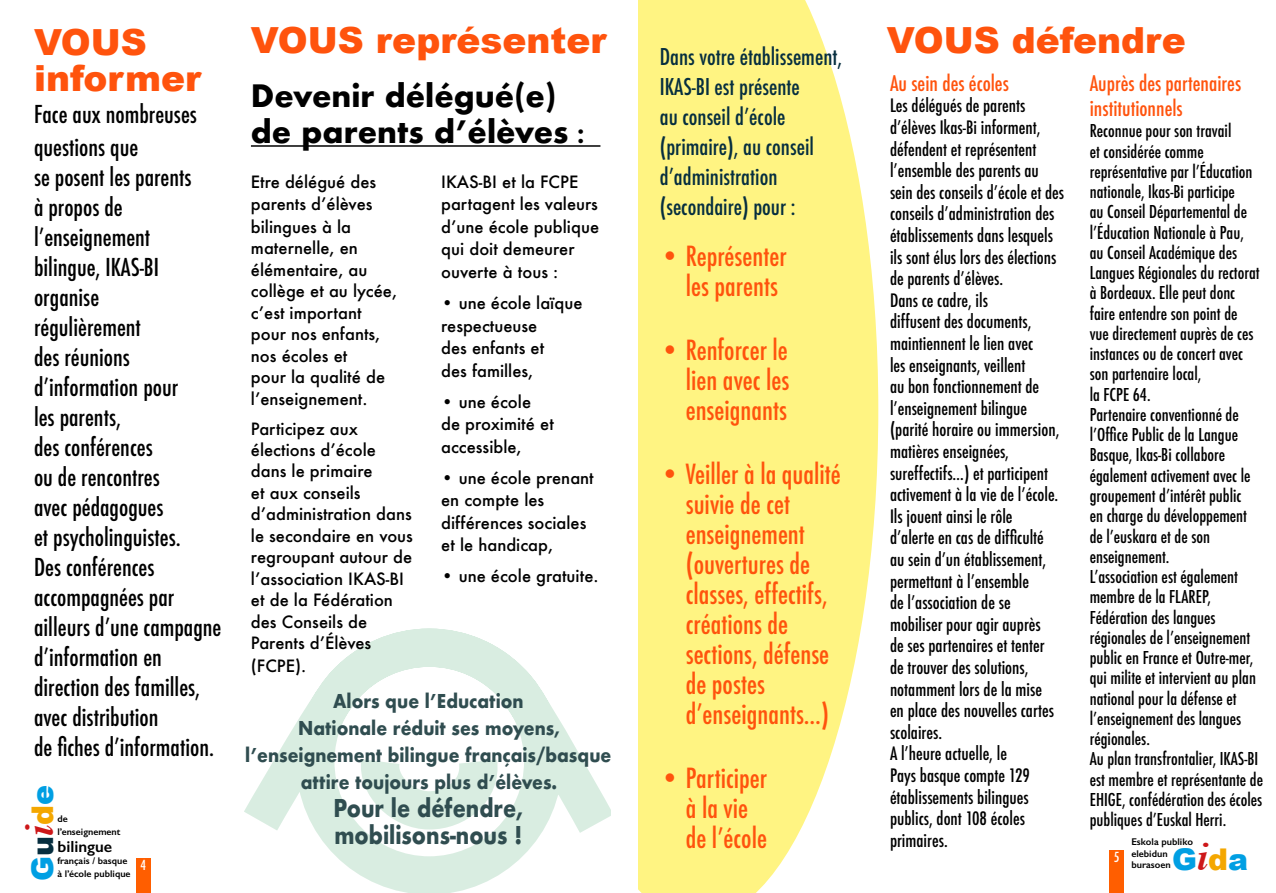
<style>
.page{position:relative;width:1276px;height:893px;background:#fff}
.page>*{position:absolute;margin:0;border:0;box-sizing:border-box;transform-origin:0 0}
.t1{font:900 36px/36px "Arial";color:#ff530d}
.t2{font:700 30px/36px "Futura";color:#000}
.t3{font:900 30px "Arial";color:#009fe3}
.t4{font:900 29.85px "Arial";color:#009fe3}
.t5{font:500 condensed 27px/30px "Futura";color:#ff530d}
.t6{font:500 condensed 24px/30px "Futura";color:#000}
.t7{font:700 23.85px/27.3px "Futura";color:#304d50;scale:.85 1}
.t8{font:500 condensed 22.5px/30px "Futura";color:#062e3f}
.t9{font:500 condensed 21px/25.2px "Futura";color:#ff530d}
.t10{font:700 18.6px/27.3px "Futura";color:#304d50;text-align:center;scale:.9 1}
.t11{font:500 condensed 18px/21.6px "Futura";color:#000}
.t12{font:500 condensed 17.25px/20.2px "Futura";color:#000}
.t13{font:500 16.5px/21.6px "Futura";color:#000}
.t14{font:600 16.2px "Gill Sans";color:#000}
.t15{font:500 condensed 13.5px "Futura";color:#fff}
.t16{font:600 9.75px/12.9px "Gill Sans";color:#000}
.s1{font-family:"Gill Sans";font-weight:600}
.s2{color:#062e3f}
.s3{font-family:"Times";font-weight:700;font-style:italic;font-size:40.65px;color:#cd1719}
.s4{color:#f4a700}
.s5{font-family:"Times";font-weight:700;font-style:italic;font-size:39.75px;color:#cd1719}
</style>
<div class="page">
<svg style="left:638px;top:0;width:240px;height:893px;background:#fff590"></svg>
<svg style="left:244px;top:628px;width:366px;height:265px"></svg>
<hr style="left:251px;top:145px;width:349px;height:2px;background:#000">
<div style="left:136px;top:859px;width:14px;height:34px;background:#ff5e00"></div>
<div style="left:1109px;top:850px;width:14px;height:43px;background:#ff5e00"></div>
<h1 class="t1" style="left:34px;top:23px;width:169px">VOUS informer</h1>
<h1 class="t1" style="left:251px;top:22px;width:357px">VOUS représenter</h1>
<h1 class="t1" style="left:887px;top:22px;width:300px">VOUS défendre</h1>
<h3 class="t8" style="left:660px;top:42px;width:184px">Dans votre établissement,<br>IKAS-BI est présente<br>au conseil d’école (primaire), au conseil d’administration (secondaire) pour :</h3>
<h3 class="t5" style="left:686px;top:241px;width:102px;text-indent:-26px">• Représenter les parents</h3>
<h3 class="t5" style="left:686px;top:335px;width:105px;text-align:justify;text-indent:-26px">• Renforcer le lien avec les enseignants</h3>
<h3 class="t5" style="left:686px;top:459px;width:157px;text-indent:-26px">• Veiller à la qualité suivie de cet enseignement (ouvertures de classes, effectifs, créations de sections, défense de postes d’enseignants…)</h3>
<h3 class="t5" style="left:686px;top:763px;width:83px;text-indent:-26px">• Participer à la vie de l’école</h3>
<p class="t9" style="left:1089px;top:71px;width:153px">Auprès des partenaires institutionnels</p>
<p class="t12" style="left:1089px;top:120px;width:175px">Reconnue pour son travail<br>et considérée comme représentative par l’Éducation nationale, Ikas-Bi participe<br>au Conseil Départemental de l’Éducation Nationale à Pau,<br>au Conseil Académique des<br>Langues Régionales du rectorat à Bordeaux. Elle peut donc faire entendre son point de<br>vue directement auprès de ces instances ou de concert avec son partenaire local,<br>la FCPE 64.<br>Partenaire conventionné de l’Office Public de la Langue<br>Basque, Ikas-Bi collabore également activement avec le groupement d’intérêt public<br>en charge du développement de l’euskara et de son enseignement.<br>L’association est également membre de la FLAREP,<br>Fédération des langues régionales de l’enseignement public en France et Outre-mer, qui milite et intervient au plan national pour la défense et l’enseignement des langues régionales.<br>Au plan transfrontalier, IKAS-BI est membre et représentante de<br>EHIGE, confédération des écoles publiques d’Euskal Herri.</p>
<p class="t9" style="left:890px;top:71px;width:120px">Au sein des écoles</p>
<p class="t11" style="left:890px;top:95px;width:176px">Les délégués de parents d’élèves Ikas-Bi informent, défendent et représentent l’ensemble des parents au sein des conseils d’école et des conseils d’administration des établissements dans lesquels ils sont élus lors des élections de parents d’élèves.<br>Dans ce cadre, ils<br>diffusent des documents, maintiennent le lien avec<br>les enseignants, veillent<br>au bon fonctionnement de l’enseignement bilingue (parité horaire ou immersion, matières enseignées, sureffectifs…) et participent activement à la vie de l’école.<br>Ils jouent ainsi le rôle<br>d’alerte en cas de difficulté<br>au sein d’un établissement, permettant à l’ensemble<br>de l’association de se mobiliser pour agir auprès<br>de ses partenaires et tenter<br>de trouver des solutions, notamment lors de la mise<br>en place des nouvelles cartes scolaires.<br>A l’heure actuelle, le<br>Pays basque compte 129 établissements bilingues publics, dont 108 écoles primaires.</p>
<h2 class="t2" style="left:251px;top:78px;width:335px">Devenir délégué(e) de parents d’élèves <span class="s1">:</span></h2>
<p class="t13" style="left:251px;top:171px;width:148px">Etre délégué des parents d’élèves bilingues à la maternelle, en élémentaire, au collège et au lycée, c’est important pour nos enfants, nos écoles et<br>pour la qualité de l’enseignement.</p>
<p class="t13" style="left:251px;top:417px;width:164px">Participez aux élections d’école dans le primaire<br>et aux conseils d’administration dans le secondaire en vous regroupant autour de l’association IKAS-BI et de la Fédération des Conseils de<br>Parents d’Élèves (FCPE).</p>
<h3 class="t6" style="left:34px;top:98px;width:164px;line-height:33px">Face aux nombreuses questions que</h3>
<p class="t6" style="left:34px;top:162px;width:189px">se posent les parents<br>à propos de l’enseignement bilingue, IKAS-BI organise<br>régulièrement<br>des réunions d’information pour<br>les parents,<br>des conférences<br>ou de rencontres<br>avec pédagogues<br>et psycholinguistes.<br>Des conférences accompagnées par ailleurs d’une campagne d’information en direction des familles, avec distribution<br>de fiches d’information.</p>
<p class="t13" style="left:441px;top:170px;width:159px;line-height:22.5px">IKAS-BI et la FCPE partagent les valeurs d’une école publique qui doit demeurer ouverte à tous :</p>
<p class="t13" style="left:441px;top:291px;width:143px;line-height:22.5px">• une école laïque respectueuse<br>des enfants et<br>des familles,</p>
<p class="t13" style="left:441px;top:390px;width:114px;line-height:22.5px">• une école de proximité et accessible,</p>
<p class="t13" style="left:441px;top:466px;width:154px;line-height:22.5px">• une école prenant en compte les différences sociales et le handicap,</p>
<p class="t13" style="left:441px;top:565px;width:159px">• une école gratuite.</p>
<p class="t10" style="left:245px;top:687px;width:408px">Alors que l’Education<br>Nationale réduit ses moyens, l’enseignement bilingue français/basque attire toujours plus d’élèves.</p>
<h3 class="t7" style="left:333px;top:794px;width:225px">Pour le défendre, mobilisons-nous !</h3>
<h3 class="t4" style="left:21px;top:881px;width:98px;rotate:-90deg">G<span class="s2">u</span><span class="s3">i</span><span class="s4">d</span>e</h3>
<p class="t16" style="left:57px;top:812px;width:64px">de l’enseignement</p>
<p class="t14" style="left:57px;top:836px;width:56px">bilingue</p>
<p class="t16" style="left:57px;top:855px;width:75px">français / basque à l’école publique</p>
<p class="t16" style="left:1131px;top:836px;width:63px;line-height:11.7px">Eskola publiko elebidun burasoen</p>
<h2 class="t3" style="left:1172px;top:838px;width:77px">G<span class="s5">i</span><span class="s4">d</span>a</h2>
<p class="t15" style="left:1113px;top:848px;width:7px">5</p>
<p class="t15" style="left:140px;top:856px;width:7px">4</p>
</div>
